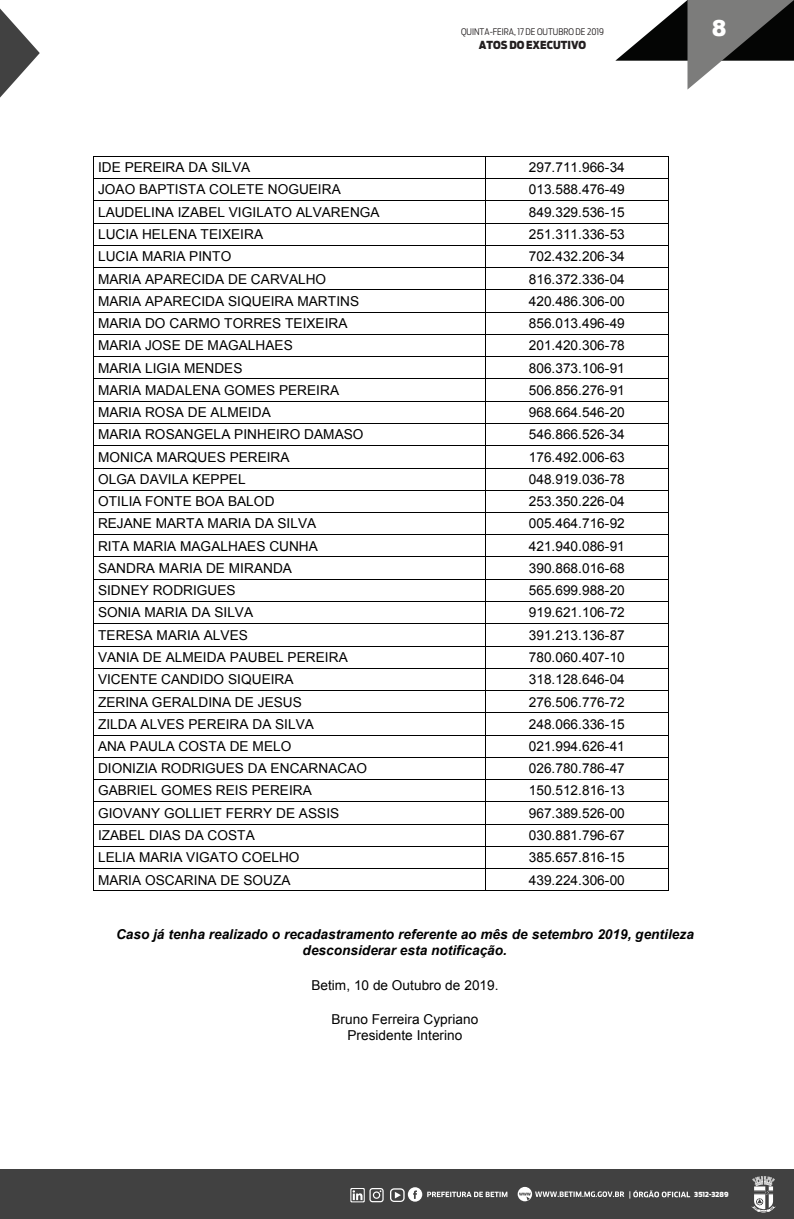
<style>
.page{position:relative;width:794px;height:1219px;background:#fff}
.page>*{position:absolute;margin:0;border:0;box-sizing:border-box;transform-origin:0 0}
.t1{font:900 22.2px "Arial";color:#fff}
.t2{font:13.6px/15.8px "Arial";color:#000;text-align:center}
.t3{font:italic 700 13.6px/15.8px "Arial";color:#000;text-align:center}
.t4{font:900 11px "Antenna Cond";color:#231f20}
.t5{font:300 9px "Antenna Cond";color:#231f20}
.t6{font:900 6.9px "Antenna Cond";color:#fff}
</style>
<div class="page">
<svg style="left:615px;top:0;width:179px;height:90px"></svg>
<svg style="left:0;top:9px;width:40px;height:89px"></svg>
<div style="left:0;top:1169px;width:794px;height:50px;background:#414141"></div>
<svg style="left:517px;top:1187px;width:174px;height:14px"></svg>
<svg style="left:390px;top:1187px;width:117px;height:15px"></svg>
<svg style="left:350px;top:1188px;width:33px;height:14px"></svg>
<svg style="left:751px;top:1176px;width:25px;height:37px"></svg>
<hr style="left:94px;top:156px;width:391px;height:1px;background:#000">
<hr style="left:485px;top:156px;width:183px;height:1px;background:#000">
<hr style="left:94px;top:178px;width:391px;height:1px;background:#000">
<hr style="left:485px;top:178px;width:183px;height:1px;background:#000">
<hr style="left:94px;top:201px;width:391px;height:1px;background:#000">
<hr style="left:485px;top:201px;width:183px;height:1px;background:#000">
<hr style="left:94px;top:223px;width:391px;height:1px;background:#000">
<hr style="left:485px;top:223px;width:183px;height:1px;background:#000">
<hr style="left:94px;top:245px;width:391px;height:1px;background:#000">
<hr style="left:485px;top:245px;width:183px;height:1px;background:#000">
<hr style="left:94px;top:267px;width:391px;height:1px;background:#000">
<hr style="left:485px;top:267px;width:183px;height:1px;background:#000">
<hr style="left:94px;top:289px;width:391px;height:1px;background:#000">
<hr style="left:485px;top:289px;width:183px;height:1px;background:#000">
<hr style="left:94px;top:312px;width:391px;height:1px;background:#000">
<hr style="left:485px;top:312px;width:183px;height:1px;background:#000">
<hr style="left:94px;top:334px;width:391px;height:1px;background:#000">
<hr style="left:485px;top:334px;width:183px;height:1px;background:#000">
<hr style="left:94px;top:356px;width:391px;height:1px;background:#000">
<hr style="left:485px;top:356px;width:183px;height:1px;background:#000">
<hr style="left:94px;top:379px;width:391px;height:1px;background:#000">
<hr style="left:485px;top:379px;width:183px;height:1px;background:#000">
<hr style="left:94px;top:401px;width:391px;height:1px;background:#000">
<hr style="left:485px;top:401px;width:183px;height:1px;background:#000">
<hr style="left:94px;top:423px;width:391px;height:1px;background:#000">
<hr style="left:485px;top:423px;width:183px;height:1px;background:#000">
<hr style="left:94px;top:445px;width:391px;height:1px;background:#000">
<hr style="left:485px;top:445px;width:183px;height:1px;background:#000">
<hr style="left:94px;top:468px;width:391px;height:1px;background:#000">
<hr style="left:485px;top:468px;width:183px;height:1px;background:#000">
<hr style="left:94px;top:490px;width:391px;height:1px;background:#000">
<hr style="left:485px;top:490px;width:183px;height:1px;background:#000">
<hr style="left:94px;top:512px;width:391px;height:1px;background:#000">
<hr style="left:485px;top:512px;width:183px;height:1px;background:#000">
<hr style="left:94px;top:534px;width:391px;height:1px;background:#000">
<hr style="left:485px;top:534px;width:183px;height:1px;background:#000">
<hr style="left:94px;top:557px;width:391px;height:1px;background:#000">
<hr style="left:485px;top:557px;width:183px;height:1px;background:#000">
<hr style="left:94px;top:579px;width:391px;height:1px;background:#000">
<hr style="left:485px;top:579px;width:183px;height:1px;background:#000">
<hr style="left:94px;top:601px;width:391px;height:1px;background:#000">
<hr style="left:485px;top:601px;width:183px;height:1px;background:#000">
<hr style="left:94px;top:623px;width:391px;height:1px;background:#000">
<hr style="left:485px;top:623px;width:183px;height:1px;background:#000">
<hr style="left:94px;top:646px;width:391px;height:1px;background:#000">
<hr style="left:485px;top:646px;width:183px;height:1px;background:#000">
<hr style="left:94px;top:668px;width:391px;height:1px;background:#000">
<hr style="left:485px;top:668px;width:183px;height:1px;background:#000">
<hr style="left:94px;top:690px;width:391px;height:1px;background:#000">
<hr style="left:485px;top:690px;width:183px;height:1px;background:#000">
<hr style="left:94px;top:712px;width:391px;height:1px;background:#000">
<hr style="left:485px;top:712px;width:183px;height:1px;background:#000">
<hr style="left:94px;top:735px;width:391px;height:1px;background:#000">
<hr style="left:485px;top:735px;width:183px;height:1px;background:#000">
<hr style="left:94px;top:757px;width:391px;height:1px;background:#000">
<hr style="left:485px;top:757px;width:183px;height:1px;background:#000">
<hr style="left:94px;top:779px;width:391px;height:1px;background:#000">
<hr style="left:485px;top:779px;width:183px;height:1px;background:#000">
<hr style="left:94px;top:801px;width:391px;height:1px;background:#000">
<hr style="left:485px;top:801px;width:183px;height:1px;background:#000">
<hr style="left:94px;top:824px;width:391px;height:1px;background:#000">
<hr style="left:485px;top:824px;width:183px;height:1px;background:#000">
<hr style="left:94px;top:846px;width:391px;height:1px;background:#000">
<hr style="left:485px;top:846px;width:183px;height:1px;background:#000">
<hr style="left:94px;top:868px;width:391px;height:1px;background:#000">
<hr style="left:485px;top:868px;width:183px;height:1px;background:#000">
<svg style="left:93px;top:156px;width:1px;height:735px"></svg>
<hr style="left:94px;top:891px;width:391px;height:1px;background:#000">
<svg style="left:485px;top:157px;width:1px;height:734px"></svg>
<hr style="left:485px;top:891px;width:183px;height:1px;background:#000">
<svg style="left:668px;top:156px;width:1px;height:735px"></svg>
<p class="t5" style="left:461px;top:27px;width:144px">QUINTA-FEIRA, 17 DE OUTUBRO DE 2019</p>
<p class="t1" style="left:712px;top:12px;width:16px">8</p>
<p class="t4" style="left:479px;top:38px;width:109px">ATOS DO EXECUTIVO</p>
<p class="t2" style="left:98px;top:160px;width:154px">IDE PEREIRA DA SILVA</p>
<p class="t2" style="left:529px;top:160px;width:97px">297.711.966-34</p>
<p class="t2" style="left:98px;top:182px;width:244px">JOAO BAPTISTA COLETE NOGUEIRA</p>
<p class="t2" style="left:529px;top:182px;width:97px">013.588.476-49</p>
<p class="t2" style="left:98px;top:204px;width:283px">LAUDELINA IZABEL VIGILATO ALVARENGA</p>
<p class="t2" style="left:529px;top:204px;width:97px">849.329.536-15</p>
<p class="t2" style="left:98px;top:226px;width:167px">LUCIA HELENA TEIXEIRA</p>
<p class="t2" style="left:529px;top:226px;width:97px">251.311.336-53</p>
<p class="t2" style="left:98px;top:249px;width:135px">LUCIA MARIA PINTO</p>
<p class="t2" style="left:529px;top:249px;width:97px">702.432.206-34</p>
<p class="t2" style="left:98px;top:271px;width:230px">MARIA APARECIDA DE CARVALHO</p>
<p class="t2" style="left:529px;top:271px;width:97px">816.372.336-04</p>
<p class="t2" style="left:98px;top:293px;width:262px">MARIA APARECIDA SIQUEIRA MARTINS</p>
<p class="t2" style="left:529px;top:293px;width:97px">420.486.306-00</p>
<p class="t2" style="left:98px;top:316px;width:251px">MARIA DO CARMO TORRES TEIXEIRA</p>
<p class="t2" style="left:529px;top:316px;width:97px">856.013.496-49</p>
<p class="t2" style="left:98px;top:338px;width:196px">MARIA JOSE DE MAGALHAES</p>
<p class="t2" style="left:529px;top:338px;width:97px">201.420.306-78</p>
<p class="t2" style="left:98px;top:360px;width:146px">MARIA LIGIA MENDES</p>
<p class="t2" style="left:529px;top:360px;width:97px">806.373.106-91</p>
<p class="t2" style="left:98px;top:382px;width:243px">MARIA MADALENA GOMES PEREIRA</p>
<p class="t2" style="left:529px;top:382px;width:97px">506.856.276-91</p>
<p class="t2" style="left:98px;top:405px;width:174px">MARIA ROSA DE ALMEIDA</p>
<p class="t2" style="left:529px;top:405px;width:97px">968.664.546-20</p>
<p class="t2" style="left:98px;top:427px;width:267px">MARIA ROSANGELA PINHEIRO DAMASO</p>
<p class="t2" style="left:529px;top:427px;width:97px">546.866.526-34</p>
<p class="t2" style="left:98px;top:449px;width:193px">MONICA MARQUES PEREIRA</p>
<p class="t2" style="left:529px;top:449px;width:97px">176.492.006-63</p>
<p class="t2" style="left:98px;top:471px;width:149px">OLGA DAVILA KEPPEL</p>
<p class="t2" style="left:529px;top:471px;width:97px">048.919.036-78</p>
<p class="t2" style="left:98px;top:494px;width:178px">OTILIA FONTE BOA BALOD</p>
<p class="t2" style="left:529px;top:494px;width:97px">253.350.226-04</p>
<p class="t2" style="left:98px;top:516px;width:220px">REJANE MARTA MARIA DA SILVA</p>
<p class="t2" style="left:529px;top:516px;width:97px">005.464.716-92</p>
<p class="t2" style="left:98px;top:538px;width:221px">RITA MARIA MAGALHAES CUNHA</p>
<p class="t2" style="left:529px;top:538px;width:97px">421.940.086-91</p>
<p class="t2" style="left:98px;top:560px;width:195px">SANDRA MARIA DE MIRANDA</p>
<p class="t2" style="left:529px;top:560px;width:97px">390.868.016-68</p>
<p class="t2" style="left:98px;top:583px;width:139px">SIDNEY RODRIGUES</p>
<p class="t2" style="left:529px;top:583px;width:97px">565.699.988-20</p>
<p class="t2" style="left:98px;top:605px;width:157px">SONIA MARIA DA SILVA</p>
<p class="t2" style="left:529px;top:605px;width:97px">919.621.106-72</p>
<p class="t2" style="left:98px;top:627px;width:151px">TERESA MARIA ALVES</p>
<p class="t2" style="left:529px;top:627px;width:97px">391.213.136-87</p>
<p class="t2" style="left:98px;top:649px;width:251px">VANIA DE ALMEIDA PAUBEL PEREIRA</p>
<p class="t2" style="left:529px;top:649px;width:97px">780.060.407-10</p>
<p class="t2" style="left:98px;top:672px;width:197px">VICENTE CANDIDO SIQUEIRA</p>
<p class="t2" style="left:529px;top:672px;width:97px">318.128.646-04</p>
<p class="t2" style="left:98px;top:694px;width:205px">ZERINA GERALDINA DE JESUS</p>
<p class="t2" style="left:529px;top:694px;width:97px">276.506.776-72</p>
<p class="t2" style="left:98px;top:716px;width:217px">ZILDA ALVES PEREIRA DA SILVA</p>
<p class="t2" style="left:529px;top:716px;width:97px">248.066.336-15</p>
<p class="t2" style="left:98px;top:739px;width:195px">ANA PAULA COSTA DE MELO</p>
<p class="t2" style="left:529px;top:739px;width:97px">021.994.626-41</p>
<p class="t2" style="left:98px;top:761px;width:271px">DIONIZIA RODRIGUES DA ENCARNACAO</p>
<p class="t2" style="left:529px;top:761px;width:97px">026.780.786-47</p>
<p class="t2" style="left:98px;top:783px;width:215px">GABRIEL GOMES REIS PEREIRA</p>
<p class="t2" style="left:529px;top:783px;width:97px">150.512.816-13</p>
<p class="t2" style="left:98px;top:805px;width:243px">GIOVANY GOLLIET FERRY DE ASSIS</p>
<p class="t2" style="left:529px;top:805px;width:97px">967.389.526-00</p>
<p class="t2" style="left:98px;top:827px;width:158px">IZABEL DIAS DA COSTA</p>
<p class="t2" style="left:529px;top:827px;width:97px">030.881.796-67</p>
<p class="t2" style="left:98px;top:850px;width:203px">LELIA MARIA VIGATO COELHO</p>
<p class="t2" style="left:529px;top:850px;width:97px">385.657.816-15</p>
<p class="t2" style="left:98px;top:872px;width:194px">MARIA OSCARINA DE SOUZA</p>
<p class="t2" style="left:529px;top:872px;width:97px">439.224.306-00</p>
<p class="t3" style="left:116px;top:927px;width:579px">Caso já tenha realizado o recadastramento referente ao mês de setembro 2019, gentileza desconsiderar esta notificação.</p>
<p class="t2" style="left:311px;top:977px;width:189px">Betim, 10 de Outubro de 2019.</p>
<p class="t2" style="left:331px;top:1012px;width:148px">Bruno Ferreira Cypriano<br>Presidente Interino</p>
<p class="t6" style="left:694px;top:1191px;width:36px">3512-3289</p>
</div>
